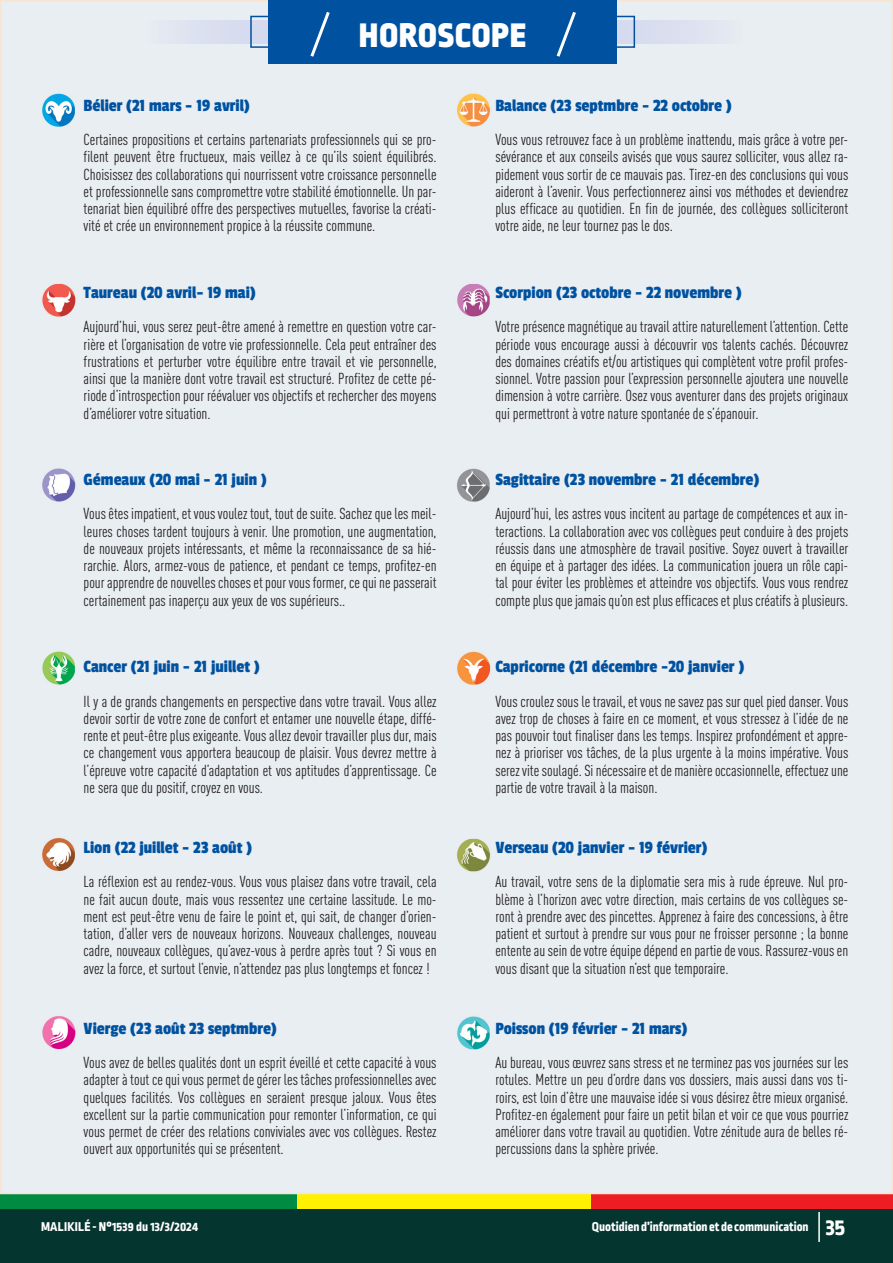
<style>
.page{position:relative;width:893px;height:1263px;background:#fff}
.page>*{position:absolute;margin:0;border:0;box-sizing:border-box;transform-origin:0 0}
.t1{font:900 36px "Ropa Sans Pro";letter-spacing:.03em;color:#fff}
.t2{font:18px "Passion One";color:#0052a1}
.t3{font:condensed 15.75px/17.2px "DIN Pro";color:#231f20;text-align:justify}
.t4{font:800 13.5px "Ropa Sans Pro";color:#fff}
.t5{font:800 13.5px "Ropa Sans Pro";letter-spacing:.02em;color:#fff}
.s1{font-size:24px}
</style>
<div class="page">
<div style="left:0;top:1195px;width:297px;height:17px;background:#008b43"></div>
<div style="left:297px;top:1195px;width:297px;height:17px;background:#fff101"></div>
<div style="left:592px;top:1195px;width:301px;height:17px;background:#ee1d23"></div>
<div style="left:0;top:1209px;width:893px;height:54px;background:#05352f"></div>
<hr style="left:818px;top:1212px;width:2px;height:30px;background:#fff">
<div style="left:3px;top:3px;width:887px;height:1188px;background:#e9eef2"></div>
<div style="left:142px;top:20px;width:601px;height:23px;background:#dce0f0"></div>
<div style="left:250px;top:16px;width:385px;height:32px;border:2px solid #0052a1"></div>
<div style="left:268px;top:0;width:349px;height:64px;background:#0052a1"></div>
<svg style="left:310px;top:12px;width:20px;height:45px"></svg>
<svg style="left:556px;top:11px;width:20px;height:46px"></svg>
<p class="t1" style="left:359px;top:13px;width:168px">HOROSCOPE</p>
<p class="t1" style="left:399px;top:13px;width:95px">SPORT</p>
<p class="t2" style="left:84px;top:96px;width:168px">Bélier (21 mars - 19 avril)</p>
<p class="t3" style="left:84px;top:130px;width:354px">Certaines propositions et certains partenariats professionnels qui se pro&shy;filent peuvent être fructueux, mais veillez à ce qu’ils soient équilibrés.<br>Choisissez des collaborations qui nourrissent votre croissance personnelle et professionnelle sans compromettre votre stabilité émotionnelle. Un par&shy;tenariat bien équilibré offre des perspectives mutuelles, favorise la créati&shy;vité et crée un environnement propice à la réussite commune.</p>
<p class="t2" style="left:84px;top:283px;width:174px">Taureau (20 avril- 19 mai)</p>
<p class="t3" style="left:84px;top:317px;width:354px">Aujourd’hui, vous serez peut-être amené à remettre en question votre car&shy;rière et l’organisation de votre vie professionnelle. Cela peut entraîner des frustrations et perturber votre équilibre entre travail et vie personnelle, ainsi que la manière dont votre travail est structuré. Profitez de cette pé&shy;riode d’introspection pour réévaluer vos objectifs et rechercher des moyens d’améliorer votre situation.</p>
<p class="t2" style="left:84px;top:470px;width:185px">Gémeaux (20 mai - 21 juin )</p>
<p class="t3" style="left:84px;top:504px;width:354px">Vous êtes impatient, et vous voulez tout, tout de suite. Sachez que les meil&shy;leures choses tardent toujours à venir. Une promotion, une augmentation, de nouveaux projets intéressants, et même la reconnaissance de sa hié&shy;rarchie. Alors, armez-vous de patience, et pendant ce temps, profitez-en pour apprendre de nouvelles choses et pour vous former, ce qui ne passerait certainement pas inaperçu aux yeux de vos supérieurs..</p>
<p class="t2" style="left:84px;top:657px;width:178px">Cancer (21 juin - 21 juillet )</p>
<p class="t3" style="left:84px;top:691px;width:354px">Il y a de grands changements en perspective dans votre travail. Vous allez devoir sortir de votre zone de confort et entamer une nouvelle étape, diffé&shy;rente et peut-être plus exigeante. Vous allez devoir travailler plus dur, mais ce changement vous apportera beaucoup de plaisir. Vous devrez mettre à l’épreuve votre capacité d’adaptation et vos aptitudes d’apprentissage. Ce ne sera que du positif, croyez en vous.</p>
<p class="t2" style="left:84px;top:838px;width:170px">Lion (22 juillet - 23 août )</p>
<p class="t3" style="left:84px;top:872px;width:354px">La réflexion est au rendez-vous. Vous vous plaisez dans votre travail, cela ne fait aucun doute, mais vous ressentez une certaine lassitude. Le mo&shy;ment est peut-être venu de faire le point et, qui sait, de changer d’orien&shy;tation, d’aller vers de nouveaux horizons. Nouveaux challenges, nouveau cadre, nouveaux collègues, qu’avez-vous à perdre après tout ? Si vous en avez la force, et surtout l’envie, n’attendez pas plus longtemps et foncez !</p>
<p class="t2" style="left:84px;top:1018px;width:195px">Vierge (23 août 23 septmbre)</p>
<p class="t3" style="left:84px;top:1053px;width:354px">Vous avez de belles qualités dont un esprit éveillé et cette capacité à vous adapter à tout ce qui vous permet de gérer les tâches professionnelles avec quelques facilités. Vos collègues en seraient presque jaloux. Vous êtes excellent sur la partie communication pour remonter l’information, ce qui vous permet de créer des relations conviviales avec vos collègues. Restez ouvert aux opportunités qui se présentent.</p>
<p class="t2" style="left:495px;top:96px;width:238px">Balance (23 septmbre - 22 octobre )</p>
<p class="t3" style="left:495px;top:130px;width:354px">Vous vous retrouvez face à un problème inattendu, mais grâce à votre per&shy;sévérance et aux conseils avisés que vous saurez solliciter, vous allez ra&shy;pidement vous sortir de ce mauvais pas. Tirez-en des conclusions qui vous aideront à l’avenir. Vous perfectionnerez ainsi vos méthodes et deviendrez plus efficace au quotidien. En fin de journée, des collègues solliciteront votre aide, ne leur tournez pas le dos.</p>
<p class="t2" style="left:495px;top:283px;width:248px">Scorpion (23 octobre - 22 novembre )</p>
<p class="t3" style="left:495px;top:317px;width:354px">Votre présence magnétique au travail attire naturellement l’attention. Cette période vous encourage aussi à découvrir vos talents cachés. Découvrez des domaines créatifs et/ou artistiques qui complètent votre profil profes&shy;sionnel. Votre passion pour l’expression personnelle ajoutera une nouvelle dimension à votre carrière. Osez vous aventurer dans des projets originaux qui permettront à votre nature spontanée de s’épanouir.</p>
<p class="t2" style="left:495px;top:470px;width:265px">Sagittaire (23 novembre - 21 décembre)</p>
<p class="t3" style="left:495px;top:504px;width:354px">Aujourd’hui, les astres vous incitent au partage de compétences et aux in&shy;teractions. La collaboration avec vos collègues peut conduire à des projets réussis dans une atmosphère de travail positive. Soyez ouvert à travailler en équipe et à partager des idées. La communication jouera un rôle capi&shy;tal pour éviter les problèmes et atteindre vos objectifs. Vous vous rendrez compte plus que jamais qu’on est plus efficaces et plus créatifs à plusieurs.</p>
<p class="t2" style="left:495px;top:657px;width:250px">Capricorne (21 décembre -20 janvier )</p>
<p class="t3" style="left:495px;top:691px;width:354px">Vous croulez sous le travail, et vous ne savez pas sur quel pied danser. Vous avez trop de choses à faire en ce moment, et vous stressez à l’idée de ne pas pouvoir tout finaliser dans les temps. Inspirez profondément et appre&shy;nez à prioriser vos tâches, de la plus urgente à la moins impérative. Vous serez vite soulagé. Si nécessaire et de manière occasionnelle, effectuez une partie de votre travail à la maison.</p>
<p class="t2" style="left:495px;top:838px;width:214px">Verseau (20 janvier - 19 février)</p>
<p class="t3" style="left:495px;top:872px;width:354px">Au travail, votre sens de la diplomatie sera mis à rude épreuve. Nul pro&shy;blème à l’horizon avec votre direction, mais certains de vos collègues se&shy;ront à prendre avec des pincettes. Apprenez à faire des concessions, à être patient et surtout à prendre sur vous pour ne froisser personne ; la bonne entente au sein de votre équipe dépend en partie de vous. Rassurez-vous en vous disant que la situation n’est que temporaire.</p>
<p class="t2" style="left:495px;top:1018px;width:193px">Poisson (19 février - 21 mars)</p>
<p class="t3" style="left:495px;top:1053px;width:354px">Au bureau, vous œuvrez sans stress et ne terminez pas vos journées sur les rotules. Mettre un peu d’ordre dans vos dossiers, mais aussi dans vos ti&shy;roirs, est loin d’être une mauvaise idée si vous désirez être mieux organisé.<br>Profitez-en également pour faire un petit bilan et voir ce que vous pourriez améliorer dans votre travail au quotidien. Votre zénitude aura de belles ré&shy;percussions dans la sphère privée.</p>
<p class="t5" style="left:41px;top:1219px;width:159px">MALIKILÉ - N°1539 du 13/3/2024</p>
<p class="t4" style="left:592px;top:1219px;width:255px">Quotidien d’information et de communication <span class="s1">35</span></p>
</div>
